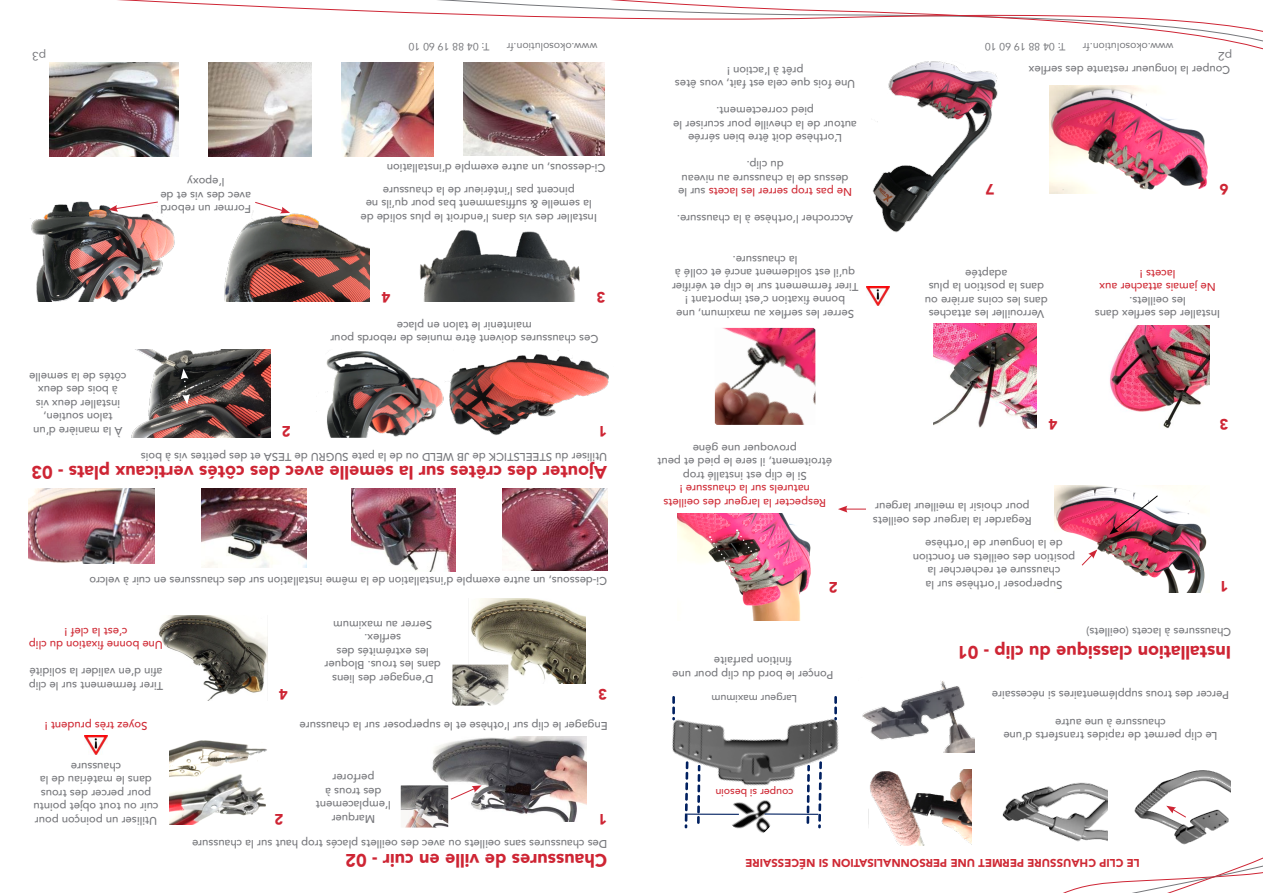
<style>
.page{position:relative;width:1263px;height:893px;background:#fff}
.page>*{position:absolute;margin:0;border:0;box-sizing:border-box;transform-origin:0 0}
.t1{font:900 18px "Avenir";color:#ce2534}
.t2{font:900 15px "Avenir";color:#ce2534}
.t3{font:12px "Avenir";color:#76777b}
.t4{font:500 11.25px/13.5px "Avenir";color:#76777b;text-align:center}
.t5{font:500 11.25px/13.5px "Avenir";color:#cf2934;text-align:center}
.t6{font:900 11.25px "Avenir";color:#cf2934}
.t7{font:10.5px "Avenir";color:#76777b}
.t8{font:500 10.5px "Avenir";color:#76777b}
.t9{font:500 10.5px "Avenir";color:#cf2934}
.s1{color:#cf2934}
</style>
<div class="page">
<svg style="left:49px;top:62px;width:556px;height:10px"></svg>
<svg style="left:117px;top:0;width:1146px;height:50px"></svg>
<img style="left:159px;top:616px;width:108px;height:84px">
<img style="left:432px;top:736px;width:155px;height:86px">
<img style="left:401px;top:785px;width:47px;height:42px">
<img style="left:169px;top:740px;width:98px;height:85px">
<img style="left:468px;top:598px;width:118px;height:86px">
<img style="left:452px;top:665px;width:56px;height:41px">
<img style="left:502px;top:488px;width:105px;height:83px">
<img style="left:351px;top:488px;width:104px;height:83px">
<img style="left:202px;top:488px;width:105px;height:80px">
<img style="left:29px;top:488px;width:126px;height:75px">
<img style="left:449px;top:350px;width:160px;height:86px">
<img style="left:326px;top:351px;width:120px;height:87px">
<img style="left:131px;top:349px;width:140px;height:89px">
<img style="left:420px;top:230px;width:160px;height:72px">
<img style="left:463px;top:63px;width:141px;height:93px">
<img style="left:342px;top:63px;width:91px;height:93px">
<img style="left:209px;top:63px;width:102px;height:93px">
<img style="left:49px;top:63px;width:130px;height:93px">
<img style="left:224px;top:211px;width:146px;height:91px">
<img style="left:30px;top:201px;width:145px;height:101px">
<img style="left:84px;top:735px;width:24px;height:19px">
<svg style="left:254px;top:202px;width:36px;height:11px"></svg>
<svg style="left:108px;top:201px;width:51px;height:11px"></svg>
<svg style="left:181px;top:369px;width:9px;height:36px"></svg>
<svg style="left:450px;top:785px;width:32px;height:15px"></svg>
<img style="left:866px;top:286px;width:24px;height:19px">
<img style="left:1002px;top:788px;width:42px;height:38px">
<img style="left:862px;top:681px;width:112px;height:71px">
<img style="left:868px;top:769px;width:103px;height:76px">
<img style="left:732px;top:819px;width:39px;height:14px">
<img style="left:695px;top:718px;width:144px;height:101px">
<img style="left:672px;top:719px;width:23px;height:100px">
<svg style="left:672px;top:696px;width:3px;height:24px"></svg>
<svg style="left:697px;top:765px;width:3px;height:59px"></svg>
<svg style="left:685px;top:761px;width:3px;height:67px"></svg>
<hr style="left:685px;top:814px;width:54px;height:1px;background:#002060">
<hr style="left:764px;top:813px;width:54px;height:2px;background:#002060">
<svg style="left:834px;top:696px;width:3px;height:24px"></svg>
<svg style="left:806px;top:765px;width:4px;height:59px"></svg>
<svg style="left:818px;top:761px;width:4px;height:67px"></svg>
<img style="left:1055px;top:485px;width:152px;height:107px">
<img style="left:677px;top:514px;width:134px;height:107px">
<svg style="left:1044px;top:770px;width:219px;height:123px"></svg>
<svg style="left:1081px;top:549px;width:16px;height:17px"></svg>
<svg style="left:1109px;top:495px;width:49px;height:40px"></svg>
<img style="left:709px;top:529px;width:51px;height:41px">
<svg style="left:838px;top:506px;width:28px;height:7px"></svg>
<img style="left:1109px;top:326px;width:101px;height:102px">
<img style="left:933px;top:324px;width:103px;height:105px">
<img style="left:715px;top:328px;width:83px;height:97px">
<img style="left:733px;top:328px;width:82px;height:21px">
<img style="left:798px;top:349px;width:17px;height:76px">
<img style="left:1050px;top:86px;width:158px;height:107px">
<img style="left:872px;top:61px;width:126px;height:172px">
<p class="t7" style="left:489px;top:55px;width:82px;rotate:-180deg">T: 04 88 19 60 10</p>
<p class="t7" style="left:597px;top:55px;width:92px;rotate:-180deg">www.okosolution.fr</p>
<p class="t7" style="left:1065px;top:55px;width:82px;rotate:-180deg">T: 04 88 19 60 10</p>
<p class="t7" style="left:1173px;top:55px;width:92px;rotate:-180deg">www.okosolution.fr</p>
<p class="t3" style="left:46px;top:66px;width:16px;rotate:-180deg">p3</p>
<p class="t3" style="left:1232px;top:66px;width:16px;rotate:-180deg">p2</p>
<p class="t4" style="left:127px;top:438px;width:99px;rotate:-180deg">À la manière d’un talon soutien, installer deux vis<br>à bois des deux côtés de la semelle</p>
<p class="t4" style="left:251px;top:217px;width:92px;rotate:-180deg">Former un rebord avec des vis et de l’epoxy</p>
<p class="t4" style="left:605px;top:175px;width:220px;rotate:-180deg">Ci-dessous, un autre exemple d’installation</p>
<p class="t4" style="left:597px;top:225px;width:238px;rotate:-180deg">Installer des vis dans l’endroit le plus solide de la semelle &amp; suffisamment bas pour qu’ils ne pincent pas l’intérieur de la chaussure</p>
<p class="t2" style="left:390px;top:310px;width:10px;rotate:-180deg">4</p>
<p class="t2" style="left:605px;top:310px;width:10px;rotate:-180deg">3</p>
<p class="t4" style="left:598px;top:346px;width:270px;rotate:-180deg">Ces chaussures doivent être munies de rebords pour maintenir le talon en place</p>
<p class="t2" style="left:291px;top:444px;width:10px;rotate:-180deg">2</p>
<p class="t2" style="left:607px;top:444px;width:10px;rotate:-180deg">1</p>
<p class="t4" style="left:607px;top:464px;width:468px;rotate:-180deg">Utiliser du STEELSTICK de JB WELD ou de la pate SUGRU de TESA et des petites vis à bois</p>
<p class="t1" style="left:607px;top:488px;width:577px;rotate:-180deg">Ajouter des crêtes sur la semelle avec des côtés verticaux plats - 03</p>
<p class="t4" style="left:607px;top:588px;width:519px;rotate:-180deg">Ci-dessous, un autre exemple d’installation de la même installation sur des chaussures en cuir à velcro</p>
<p class="t5" style="left:163px;top:652px;width:135px;rotate:-180deg">Une bonne fixation du clip c’est la clef !</p>
<p class="t4" style="left:163px;top:693px;width:136px;text-align:left;rotate:-180deg">Tirer fermement sur le clip afin d’en valider la solidité</p>
<p class="t5" style="left:147px;top:733px;width:104px;rotate:-180deg">Soyez très prudent !</p>
<p class="t4" style="left:158px;top:828px;width:126px;rotate:-180deg">Utiliser un poinçon pour cuir ou tout objet pointu pour percer des trous dans le matériau de la chaussure</p>
<p class="t4" style="left:432px;top:632px;width:100px;rotate:-180deg">Serrer au maximum</p>
<p class="t4" style="left:441px;top:686px;width:118px;rotate:-180deg">D’engager des liens dans les trous. Bloquer les extrémités des serflex.</p>
<p class="t2" style="left:288px;top:707px;width:10px;rotate:-180deg">4</p>
<p class="t2" style="left:607px;top:707px;width:10px;rotate:-180deg">3</p>
<p class="t4" style="left:608px;top:733px;width:309px;rotate:-180deg">Engager le clip sur l’othèse et le superposer sur la chaussure</p>
<p class="t4" style="left:391px;top:812px;width:77px;rotate:-180deg">l’emplacement des trous à perforer</p>
<p class="t2" style="left:284px;top:832px;width:10px;rotate:-180deg">2</p>
<p class="t4" style="left:375px;top:826px;width:45px;rotate:-180deg">Marquer</p>
<p class="t2" style="left:607px;top:832px;width:10px;rotate:-180deg">1</p>
<p class="t4" style="left:607px;top:851px;width:417px;rotate:-180deg">Des chaussures sans oeillets ou avec des oeillets placés trop haut sur la chaussure</p>
<p class="t1" style="left:607px;top:875px;width:263px;rotate:-180deg">Chaussures de ville en cuir - 02</p>
<p class="t4" style="left:855px;top:91px;width:182px;rotate:-180deg">Une fois que cela est fait, vous êtes prêt à l’action !</p>
<p class="t4" style="left:857px;top:145px;width:185px;rotate:-180deg">L’orthèse doit être bien sérrée autour de la cheville pour scuriser le pied correctement.</p>
<p class="t4" style="left:852px;top:199px;width:175px;rotate:-180deg"><span class="s1">Ne pas trop serrer les lacets</span> sur le dessus de la chaussure au niveau du clip.</p>
<p class="t4" style="left:853px;top:226px;width:178px;rotate:-180deg">Accrocher l’orthèse à la chaussure.</p>
<p class="t4" style="left:858px;top:294px;width:188px;rotate:-180deg">Tirer fermement sur le clip et vérifier qu’il est solidement ancré et collé à la chaussure.</p>
<p class="t4" style="left:854px;top:321px;width:179px;rotate:-180deg">Serrer les serflex au maximum, une bonne fixation c’est important !</p>
<p class="t4" style="left:1230px;top:77px;width:203px;rotate:-180deg">Couper la longueur restante des serflex</p>
<p class="t2" style="left:994px;top:202px;width:10px;rotate:-180deg">7</p>
<p class="t2" style="left:1228px;top:202px;width:10px;rotate:-180deg">6</p>
<p class="t4" style="left:1048px;top:321px;width:124px;rotate:-180deg">Verrouiller les attaches dans les coins arrière ou dans la position la plus adaptée</p>
<p class="t5" style="left:1216px;top:294px;width:118px;rotate:-180deg">Ne jamais attacher aux lacets !</p>
<p class="t4" style="left:1220px;top:321px;width:127px;rotate:-180deg">Installer des serflex dans les oeillets.</p>
<p class="t4" style="left:832px;top:469px;width:176px;rotate:-180deg">étroitement, il sere le pied et peut provoquer une gêne</p>
<p class="t4" style="left:807px;top:483px;width:125px;rotate:-180deg">Si le clip est installé trop</p>
<p class="t5" style="left:826px;top:510px;width:164px;rotate:-180deg">Respecter la largeur des oeillets naturels sur la chaussure !</p>
<p class="t2" style="left:838px;top:600px;width:10px;rotate:-180deg">2</p>
<p class="t4" style="left:833px;top:682px;width:163px;rotate:-180deg">Ponçer le bord du clip pour une finition parfaite</p>
<p class="t8" style="left:797px;top:708px;width:87px;rotate:-180deg">Largeur maximum</p>
<p class="t9" style="left:793px;top:802px;width:79px;rotate:-180deg">couper si besoin</p>
<p class="t2" style="left:1057px;top:437px;width:10px;rotate:-180deg">4</p>
<p class="t2" style="left:1228px;top:437px;width:10px;rotate:-180deg">3</p>
<p class="t4" style="left:1032px;top:528px;width:160px;text-align:left;rotate:-180deg">Regarder la largeur des oeillets pour choisir la meilleur largeur</p>
<p class="t4" style="left:1075px;top:565px;width:164px;rotate:-180deg">position des oeillets en fonction de la longueur de l’orthèse</p>
<p class="t4" style="left:1062px;top:592px;width:138px;text-align:left;rotate:-180deg">Superposer l’orthèse sur la chaussure et rechercher la</p>
<p class="t2" style="left:1228px;top:599px;width:10px;rotate:-180deg">1</p>
<p class="t4" style="left:1231px;top:639px;width:147px;rotate:-180deg">Chaussures à lacets (oeillets)</p>
<p class="t1" style="left:1231px;top:667px;width:276px;rotate:-180deg">Installation classique du clip - 01</p>
<p class="t4" style="left:1229px;top:702px;width:239px;rotate:-180deg">Percer des trous supplémentaires si nécessaire</p>
<p class="t4" style="left:1217px;top:744px;width:216px;rotate:-180deg">Le clip permet de rapides transferts d’une chaussure à une autre</p>
<p class="t6" style="left:1140px;top:872px;width:396px;rotate:-180deg">LE CLIP CHAUSSURE PERMET UNE PERSONNALISATION SI NÉCESSAIRE</p>
</div>
